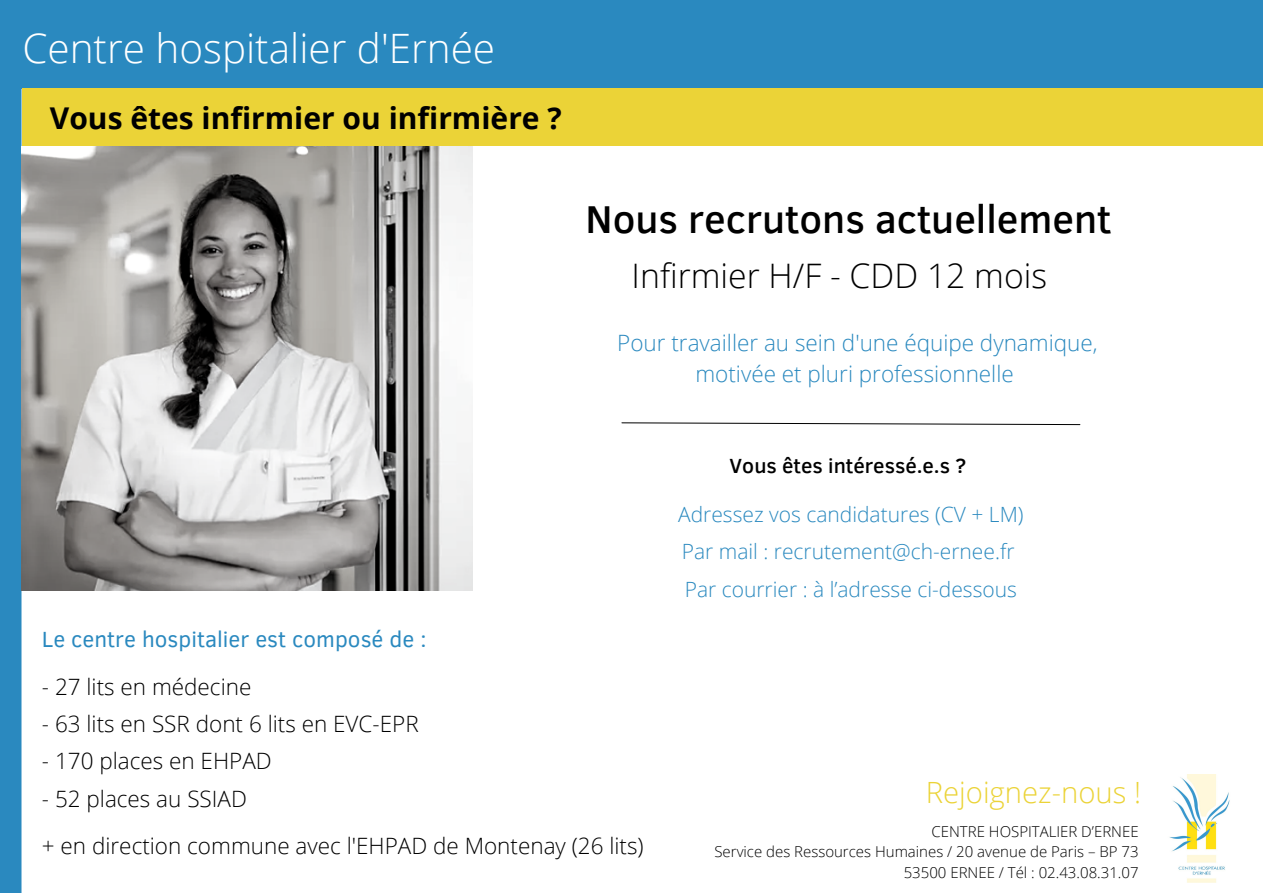
<style>
.page{position:relative;width:1263px;height:893px;background:#fff}
.page>*{position:absolute;margin:0;border:0;box-sizing:border-box;transform-origin:0 0}
.t1{font:300 40.5px "Open Sans";color:#fff}
.t2{font:500 39.75px "Clear Sans";color:#000}
.t3{font:300 33.75px "Open Sans";color:#000}
.t4{font:700 30px "Open Sans";color:#000}
.t5{font:300 29.25px "Open Sans";color:#ebd337}
.t6{font:300 22.5px "Open Sans";color:#000}
.t7{font:300 22.5px "Open Sans";color:#2a89bf}
.t8{font:22.5px "Clear Sans";color:#2a89bf}
.t9{font:300 21px "Open Sans";color:#2a89bf}
.t10{font:500 21px "Clear Sans";color:#000}
.t11{font:300 15px "Open Sans";color:#000}
</style>
<div class="page">
<svg style="left:0;top:89px;width:402px;height:804px"></svg>
<div style="left:0;top:0;width:1263px;height:89px;background:#2a89bf"></div>
<img style="left:1169px;top:775px;width:61px;height:107px">
<img style="left:22px;top:147px;width:450px;height:444px">
<div style="left:22px;top:89px;width:1241px;height:57px;background:#ebd337"></div>
<svg style="left:621px;top:422px;width:459px;height:3px"></svg>
<p class="t1" style="left:22px;top:20px;width:474px">Centre hospitalier d'Ernée</p>
<p class="t4" style="left:50px;top:97px;width:513px">Vous êtes infirmier ou infirmière ?</p>
<p class="t2" style="left:585px;top:190px;width:527px">Nous recrutons actuellement</p>
<p class="t3" style="left:632px;top:252px;width:417px">Infirmier H/F - CDD 12 mois</p>
<p class="t7" style="left:617px;top:327px;width:482px">Pour travailler au sein d'une équipe dynamique,</p>
<p class="t7" style="left:695px;top:358px;width:320px">motivée et pluri professionnelle</p>
<p class="t10" style="left:730px;top:450px;width:238px">Vous êtes intéressé.e.s ?</p>
<p class="t9" style="left:678px;top:499px;width:347px">Adressez vos candidatures (CV + LM)</p>
<p class="t9" style="left:682px;top:537px;width:334px">Par mail : recrutement@ch-ernee.fr</p>
<p class="t9" style="left:685px;top:574px;width:334px">Par courrier : à l’adresse ci-dessous</p>
<p class="t8" style="left:42px;top:622px;width:386px">Le centre hospitalier est composé de :</p>
<p class="t6" style="left:42px;top:671px;width:211px">- 27 lits en médecine</p>
<p class="t6" style="left:42px;top:708px;width:378px">- 63 lits en SSR dont 6 lits en EVC-EPR</p>
<p class="t6" style="left:42px;top:745px;width:231px">- 170 places en EHPAD</p>
<p class="t6" style="left:42px;top:782px;width:206px">- 52 places au SSIAD</p>
<p class="t6" style="left:42px;top:830px;width:603px">+ en direction commune avec l'EHPAD de Montenay (26 lits)</p>
<p class="t5" style="left:926px;top:772px;width:217px">Rejoignez-nous !</p>
<p class="t11" style="left:931px;top:820px;width:209px">CENTRE HOSPITALIER D’ERNEE</p>
<p class="t11" style="left:714px;top:841px;width:426px">Service des Ressources Humaines / 20 avenue de Paris – BP 73</p>
<p class="t11" style="left:904px;top:862px;width:236px">53500 ERNEE / Tél : 02.43.08.31.07</p>
</div>
